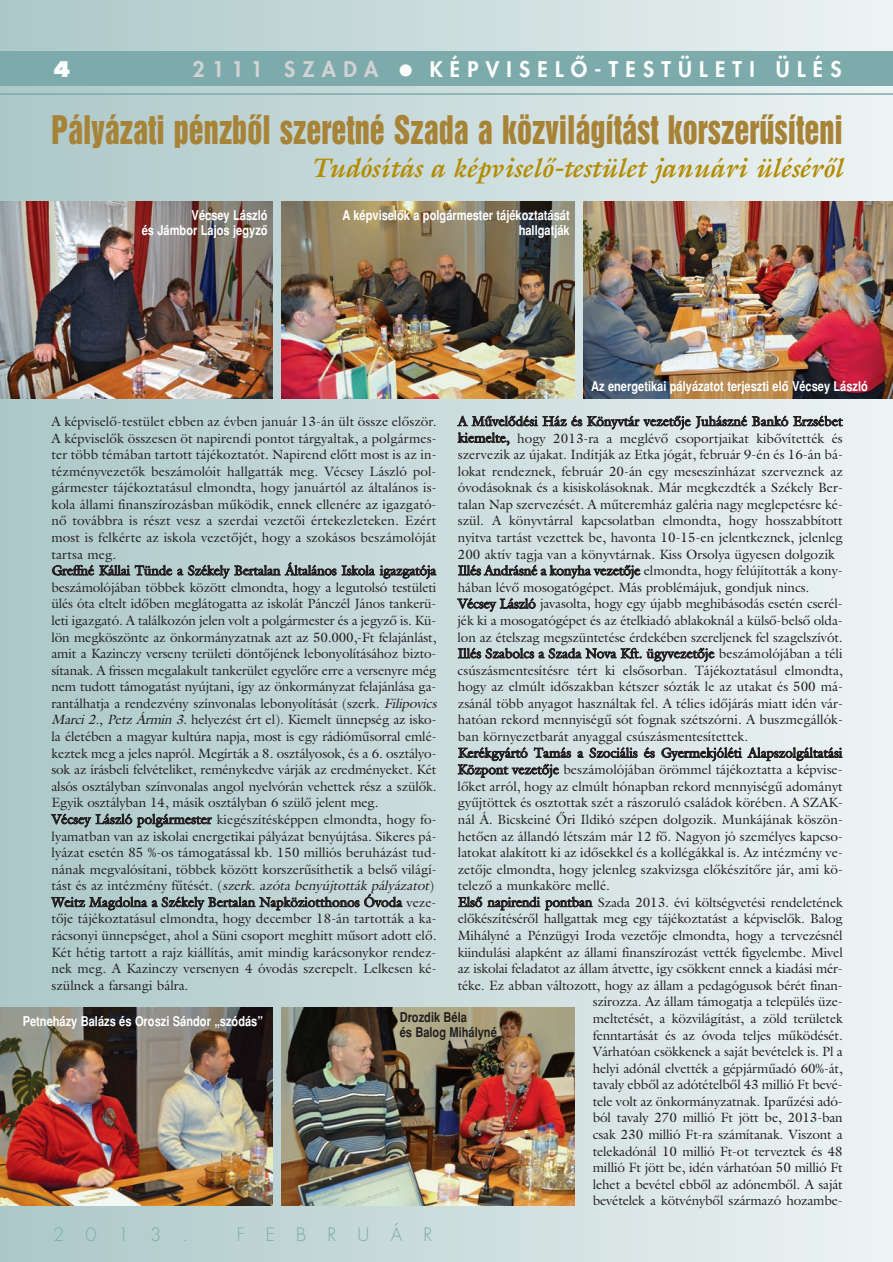
<style>
.page{position:relative;width:893px;height:1262px;background:#fff}
.page>*{position:absolute;margin:0;border:0;box-sizing:border-box;transform-origin:0 0}
.t1{font:36px "H Helvetica Inserat";color:#a78337;scale:.83 1}
.t2{font:italic 27px "Galliard AH Bold";color:#b38c04}
.t3{font:800 21px "H Futura";letter-spacing:.345em;color:#fff}
.t4{font:800 21px "H Futura";letter-spacing:.345em;color:#d1d2d4}
.t5{font:700 21px "H Futura Extra";color:#fff}
.t6{font:300 18px "H Futura";letter-spacing:1.18em;color:#7dabab}
.t7{font:13.5px/16.6px "Galliard AH";color:#231f20}
.t8{font:700 13.5px/15px "H Helvetica Narrow";color:#fff;text-align:right}
.t9{font:700 13.5px/15px "H Helvetica Narrow";color:#231f20}
.s1{font-style:italic}
</style>
<div class="page">
<div style="left:0;top:0;width:892px;height:1261px;background:linear-gradient(to right,#abc7c8,#edf2f2)"></div>
<div style="left:0;top:52px;width:892px;height:34px;background:#7dabab"></div>
<hr style="left:0;top:93px;width:892px;height:2px;background:#7dabab">
<img style="left:0;top:201px;width:273px;height:197px">
<img style="left:281px;top:201px;width:293px;height:197px">
<img style="left:583px;top:201px;width:309px;height:197px">
<img style="left:0;top:1007px;width:273px;height:198px">
<img style="left:281px;top:1007px;width:293px;height:198px">
<h3 class="t5" style="left:53px;top:60px;width:19px">4</h3>
<h3 class="t4" style="left:192px;top:58px;width:187px">2111 SZADA</h3>
<h3 class="t3" style="left:429px;top:58px;width:413px">KÉPVISELÔ-TESTÜLETI ÜLÉS</h3>
<h1 class="t1" style="left:51px;top:115px;width:954px">Pályázati pénzbôl szeretné Szada a közvilágítást korszerûsíteni</h1>
<h2 class="t2" style="left:311px;top:158px;width:533px">Tudósítás a képviselô-testület januári ülésérôl</h2>
<p class="t8" style="left:142px;top:208px;width:127px">Vécsey László<br>és Jámbor Lajos jegyzô</p>
<p class="t8" style="left:342px;top:208px;width:229px">A képviselôk a polgármester tájékoztatását hallgatják</p>
<p class="t8" style="left:591px;top:379px;width:278px">Az energetikai pályázatot terjeszti elô Vécsey László</p>
<p class="t7" style="left:51px;top:414px;width:389px">A képviselô-testület ebben az évben január 13-án ült össze elôször.<br>A képviselôk összesen öt napirendi pontot tárgyaltak, a polgármes&shy;ter több témában tartott tájékoztatót. Napirend elôtt most is az in&shy;tézményvezetôk beszámolóit hallgatták meg. Vécsey László pol&shy;gármester tájékoztatásul elmondta, hogy januártól az általános is&shy;kola állami finanszírozásban mûködik, ennek ellenére az igazgató&shy;nô továbbra is részt vesz a szerdai vezetôi értekezleteken. Ezért most is felkérte az iskola vezetôjét, hogy a szokásos beszámolóját tartsa meg.<br>Greffné Kállai Tünde a Székely Bertalan Általános Iskola igazgatója beszámolójában többek között elmondta, hogy a legutolsó testületi ülés óta eltelt idôben meglátogatta az iskolát Pánczél János tankerü&shy;leti igazgató. A találkozón jelen volt a polgármester és a jegyzô is. Kü&shy;lön megköszönte az önkormányzatnak azt az 50.000,-Ft felajánlást, amit a Kazinczy verseny területi döntôjének lebonyolításához bizto&shy;sítanak. A frissen megalakult tankerület egyelôre erre a versenyre még nem tudott támogatást nyújtani, így az önkormányzat felajánlása ga&shy;rantálhatja a rendezvény színvonalas lebonyolítását (szerk. <span class="s1">Filipovics Marci 2., Petz Ármin 3.</span>helyezést ért el). Kiemelt ünnepség az isko&shy;la életében a magyar kultúra napja, most is egy rádiómûsorral emlé&shy;keztek meg a jeles napról. Megírták a 8. osztályosok, és a 6. osztályo&shy;sok az írásbeli felvételiket, reménykedve várják az eredményeket. Két alsós osztályban színvonalas angol nyelvórán vehettek rész a szülôk.<br>Egyik osztályban 14, másik osztályban 6 szülô jelent meg.<br>Vécsey László polgármester kiegészítésképpen elmondta, hogy fo&shy;lyamatban van az iskolai energetikai pályázat benyújtása. Sikeres pá&shy;lyázat esetén 85 %-os támogatással kb. 150 milliós beruházást tud&shy;nának megvalósítani, többek között korszerûsíthetik a belsô világí&shy;tást és az intézmény fûtését. (<span class="s1">szerk. azóta benyújtották pályázatot</span>)<br>Weitz Magdolna a Székely Bertalan Napköziotthonos Óvoda veze&shy;tôje tájékoztatásul elmondta, hogy december 18-án tartották a ka&shy;rácsonyi ünnepséget, ahol a Süni csoport meghitt mûsort adott elô.<br>Két hétig tartott a rajz kiállítás, amit mindig karácsonykor rendez&shy;nek meg. A Kazinczy versenyen 4 óvodás szerepelt. Lelkesen ké&shy;szülnek a farsangi bálra.</p>
<p class="t7" style="left:458px;top:414px;width:386px">A Mûvelôdési Ház és Könyvtár vezetôje Juhászné Bankó Erzsébet</p>
<p class="t7" style="left:458px;top:431px;width:386px">kiemelte, hogy 2013-ra a meglévô csoportjaikat kibôvítették és</p>
<p class="t7" style="left:458px;top:447px;width:386px">szervezik az újakat. Indítják az Etka jógát, február 9-én és 16-án bá-</p>
<p class="t7" style="left:458px;top:464px;width:386px">lokat rendeznek, február 20-án egy meseszínházat szerveznek az</p>
<p class="t7" style="left:458px;top:480px;width:386px">óvodásoknak és a kisiskolásoknak. Már megkezdték a Székely Ber-</p>
<p class="t7" style="left:458px;top:497px;width:386px">talan Nap szervezését. A mûteremház galéria nagy meglepetésre ké-</p>
<p class="t7" style="left:458px;top:514px;width:386px">szül. A könyvtárral kapcsolatban elmondta, hogy hosszabbított</p>
<p class="t7" style="left:458px;top:530px;width:386px">nyitva tartást vezettek be, havonta 10-15-en jelentkeznek, jelenleg</p>
<p class="t7" style="left:458px;top:547px;width:378px">200 aktív tagja van a könyvtárnak. Kiss Orsolya ügyesen dolgozik</p>
<p class="t7" style="left:458px;top:563px;width:386px">Illés Andrásné a konyha vezetôje elmondta, hogy felújították a kony-</p>
<p class="t7" style="left:457px;top:580px;width:353px">hában lévô mosogatógépet. Más problémájuk, gondjuk nincs.</p>
<p class="t7" style="left:458px;top:596px;width:386px">Vécsey László javasolta, hogy egy újabb meghibásodás esetén cserél-</p>
<p class="t7" style="left:457px;top:613px;width:386px">jék ki a mosogatógépet és az ételkiadó ablakoknál a külsô-belsô olda-</p>
<p class="t7" style="left:457px;top:630px;width:386px">lon az ételszag megszüntetése érdekében szereljenek fel szagelszívót.</p>
<p class="t7" style="left:458px;top:646px;width:386px">Illés Szabolcs a Szada Nova Kft. ügyvezetôje beszámolójában a téli</p>
<p class="t7" style="left:457px;top:663px;width:387px">csúszásmentesítésre tért ki elsôsorban. Tájékoztatásul elmondta,</p>
<p class="t7" style="left:458px;top:679px;width:386px">hogy az elmúlt idôszakban kétszer sózták le az utakat és 500 má-</p>
<p class="t7" style="left:458px;top:696px;width:386px">zsánál több anyagot használtak fel. A télies idôjárás miatt idén vár-</p>
<p class="t7" style="left:458px;top:712px;width:386px">hatóan rekord mennyiségû sót fognak szétszórni. A buszmegállók-</p>
<p class="t7" style="left:458px;top:729px;width:292px">ban környezetbarát anyaggal csúszásmentesítettek.</p>
<p class="t7" style="left:458px;top:745px;width:386px">Kerékgyártó Tamás a Szociális és Gyermekjóléti Alapszolgáltatási</p>
<p class="t7" style="left:457px;top:762px;width:386px">Központ vezetôje beszámolójában örömmel tájékoztatta a képvise-</p>
<p class="t7" style="left:457px;top:779px;width:387px">lôket arról, hogy az elmúlt hónapban rekord mennyiségû adományt</p>
<p class="t7" style="left:458px;top:795px;width:386px">gyûjtöttek és osztottak szét a rászoruló családok körében. A SZAK-</p>
<p class="t7" style="left:458px;top:812px;width:386px">nál Á. Bicskeiné Ôri Ildikó szépen dolgozik. Munkájának köszön-</p>
<p class="t7" style="left:458px;top:829px;width:386px">hetôen az állandó létszám már 12 fô. Nagyon jó személyes kapcso-</p>
<p class="t7" style="left:458px;top:845px;width:386px">latokat alakított ki az idôsekkel és a kollégákkal is. Az intézmény ve-</p>
<p class="t7" style="left:458px;top:862px;width:386px">zetôje elmondta, hogy jelenleg szakvizsga elôkészítôre jár, ami kö-</p>
<p class="t7" style="left:458px;top:878px;width:154px">telezô a munkaköre mellé.</p>
<p class="t7" style="left:458px;top:895px;width:386px">Elsô napirendi pontban Szada 2013. évi költségvetési rendeletének</p>
<p class="t7" style="left:457px;top:911px;width:386px">elôkészítésérôl hallgattak meg egy tájékoztatást a képviselôk. Balog</p>
<p class="t7" style="left:457px;top:928px;width:386px">Mihályné a Pénzügyi Iroda vezetôje elmondta, hogy a tervezésnél</p>
<p class="t7" style="left:457px;top:945px;width:386px">kiindulási alapként az állami finanszírozást vették figyelembe. Mivel</p>
<p class="t7" style="left:457px;top:961px;width:386px">az iskolai feladatot az állam átvette, így csökkent ennek a kiadási mér-</p>
<p class="t7" style="left:457px;top:978px;width:386px">téke. Ez abban változott, hogy az állam a pedagógusok bérét finan-</p>
<p class="t7" style="left:592px;top:994px;width:251px">szírozza. Az állam támogatja a település üze-</p>
<p class="t7" style="left:592px;top:1011px;width:251px">meltetését, a közvilágítást, a zöld területek</p>
<p class="t7" style="left:592px;top:1027px;width:251px">fenntartását és az óvoda teljes mûködését.</p>
<p class="t7" style="left:592px;top:1044px;width:251px">Várhatóan csökkenek a saját bevételek is. Pl a</p>
<p class="t7" style="left:592px;top:1061px;width:251px">helyi adónál elvették a gépjármûadó 60%-át,</p>
<p class="t7" style="left:592px;top:1077px;width:251px">tavaly ebbôl az adótételbôl 43 millió Ft bevé-</p>
<p class="t7" style="left:592px;top:1094px;width:251px">tele volt az önkormányzatnak. Iparûzési adó-</p>
<p class="t7" style="left:592px;top:1110px;width:251px">ból tavaly 270 millió Ft jött be, 2013-ban</p>
<p class="t7" style="left:592px;top:1127px;width:251px">csak 230 millió Ft-ra számítanak. Viszont a</p>
<p class="t7" style="left:592px;top:1143px;width:251px">telekadónál 10 millió Ft-ot terveztek és 48</p>
<p class="t7" style="left:592px;top:1160px;width:251px">millió Ft jött be, idén várhatóan 50 millió Ft</p>
<p class="t7" style="left:592px;top:1177px;width:251px">lehet a bevétel ebbôl az adónembôl. A saját</p>
<p class="t7" style="left:592px;top:1193px;width:251px">bevételek a kötvénybôl származó hozambe-</p>
<p class="t8" style="left:23px;top:1015px;width:242px">Petneházy Balázs és Oroszi Sándor „szódás”</p>
<p class="t9" style="left:399px;top:1010px;width:99px">Drozdik Béla<br>és Balog Mihályné</p>
<h3 class="t6" style="left:53px;top:1225px;width:137px">2013.</h3>
<h3 class="t6" style="left:237px;top:1225px;width:197px">FEBRUÁR</h3>
</div>
